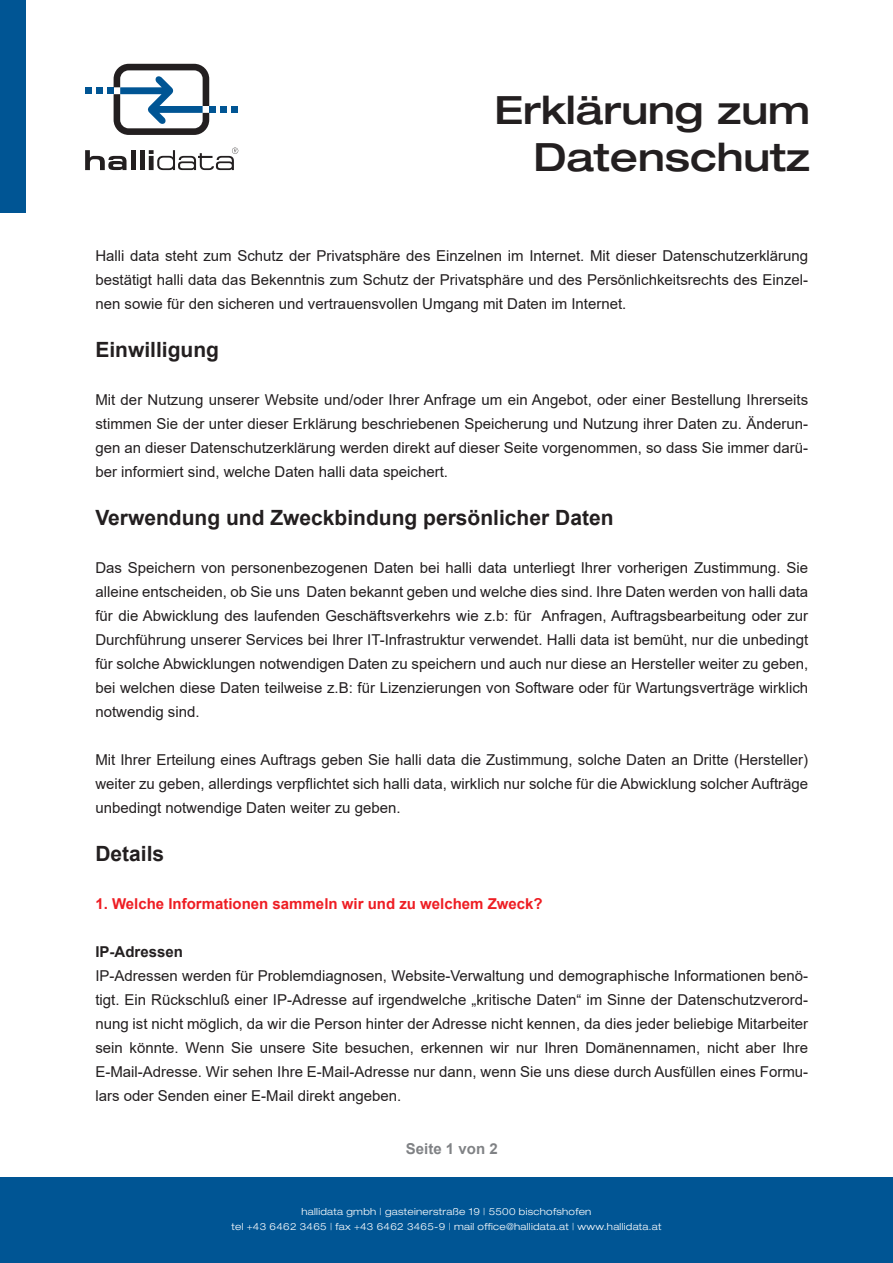
<style>
.page{position:relative;width:893px;height:1263px;background:#fff}
.page>*{position:absolute;margin:0;border:0;box-sizing:border-box;transform-origin:0 0}
.t1{font:500 expanded 39px/46.8px "Helvetica Neue";color:#231f20;text-align:right}
.t2{font:700 21px "Arial";color:#231f20}
.t3{font:15px/24px "Arial";color:#231f20;text-align:justify}
.t4{font:700 15px "Arial";color:#ee1d23}
.t5{font:700 15px "Arial";color:#231f20}
.t6{font:700 15px "Arial";color:#808285}
.t7{font:300 expanded 9.75px "Helvetica Neue";letter-spacing:.03em;color:#fff}
</style>
<div class="page">
<div style="left:0;top:0;width:25px;height:213px;background:#005594"></div>
<div style="left:0;top:1178px;width:893px;height:85px;background:#005594"></div>
<svg style="left:85px;top:150px;width:41px;height:20px"></svg>
<hr style="left:131px;top:150px;width:4px;height:20px;background:#231f20">
<hr style="left:140px;top:150px;width:4px;height:20px;background:#231f20">
<svg style="left:149px;top:148px;width:89px;height:22px"></svg>
<div style="left:209px;top:106px;width:7px;height:7px;background:#005594"></div>
<div style="left:220px;top:106px;width:7px;height:7px;background:#005594"></div>
<div style="left:231px;top:106px;width:7px;height:7px;background:#005594"></div>
<div style="left:107px;top:87px;width:7px;height:7px;background:#005594"></div>
<div style="left:96px;top:87px;width:7px;height:7px;background:#005594"></div>
<div style="left:85px;top:87px;width:7px;height:7px;background:#005594"></div>
<svg style="left:114px;top:64px;width:95px;height:71px"></svg>
<h1 class="t1" style="left:494px;top:86px;width:317px">Erklärung zum<br>Datenschutz</h1>
<p class="t3" style="left:95px;top:243px;width:714px">Halli data steht zum Schutz der Privatsphäre des Einzelnen im Internet. Mit dieser Datenschutzerklärung bestätigt halli data das Bekenntnis zum Schutz der Privatsphäre und des Persönlichkeitsrechts des Einzel&shy;nen sowie für den sicheren und vertrauensvollen Umgang mit Daten im Internet.</p>
<h2 class="t2" style="left:95px;top:334px;width:125px">Einwilligung</h2>
<p class="t3" style="left:95px;top:387px;width:714px">Mit der Nutzung unserer Website und/oder Ihrer Anfrage um ein Angebot, oder einer Bestellung Ihrerseits stimmen Sie der unter dieser Erklärung beschriebenen Speicherung und Nutzung ihrer Daten zu. Änderun&shy;gen an dieser Datenschutzerklärung werden direkt auf dieser Seite vorgenommen, so dass Sie immer darü&shy;ber informiert sind, welche Daten halli data speichert.</p>
<h2 class="t2" style="left:95px;top:502px;width:520px">Verwendung und Zweckbindung persönlicher Daten</h2>
<p class="t3" style="left:95px;top:555px;width:714px">Das Speichern von personenbezogenen Daten bei halli data unterliegt Ihrer vorherigen Zustimmung. Sie alleine entscheiden, ob Sie uns Daten bekannt geben und welche dies sind. Ihre Daten werden von halli data für die Abwicklung des laufenden Geschäftsverkehrs wie z.b: für Anfragen, Auftragsbearbeitung oder zur Durchführung unserer Services bei Ihrer IT-Infrastruktur verwendet. Halli data ist bemüht, nur die unbedingt für solche Abwicklungen notwendigen Daten zu speichern und auch nur diese an Hersteller weiter zu geben, bei welchen diese Daten teilweise z.B: für Lizenzierungen von Software oder für Wartungsverträge wirklich notwendig sind.</p>
<p class="t3" style="left:95px;top:747px;width:714px">Mit Ihrer Erteilung eines Auftrags geben Sie halli data die Zustimmung, solche Daten an Dritte (Hersteller) weiter zu geben, allerdings verpflichtet sich halli data, wirklich nur solche für die Abwicklung solcher Aufträge unbedingt notwendige Daten weiter zu geben.</p>
<h2 class="t2" style="left:95px;top:838px;width:70px">Details</h2>
<p class="t4" style="left:95px;top:893px;width:449px">1. Welche Informationen sammeln wir und zu welchem Zweck?</p>
<p class="t5" style="left:95px;top:941px;width:89px">IP-Adressen</p>
<p class="t3" style="left:95px;top:963px;width:714px">IP-Adressen werden für Problemdiagnosen, Website-Verwaltung und demographische Informationen benö&shy;tigt. Ein Rückschluß einer IP-Adresse auf irgendwelche „kritische Daten“ im Sinne der Datenschutzverord&shy;nung ist nicht möglich, da wir die Person hinter der Adresse nicht kennen, da dies jeder beliebige Mitarbeiter sein könnte. Wenn Sie unsere Site besuchen, erkennen wir nur Ihren Domänennamen, nicht aber Ihre E-Mail-Adresse. Wir sehen Ihre E-Mail-Adresse nur dann, wenn Sie uns diese durch Ausfüllen eines Formu&shy;lars oder Senden einer E-Mail direkt angeben.</p>
<p class="t6" style="left:406px;top:1138px;width:93px">Seite 1 von 2</p>
<p class="t7" style="left:302px;top:1205px;width:291px">hallidata gmbh | gasteinerstraße 19 | 5500 bischofshofen</p>
<p class="t7" style="left:231px;top:1220px;width:432px">tel +43 6462 3465 | fax +43 6462 3465-9 | mail office@hallidata.at | www.hallidata.at</p>
</div>
